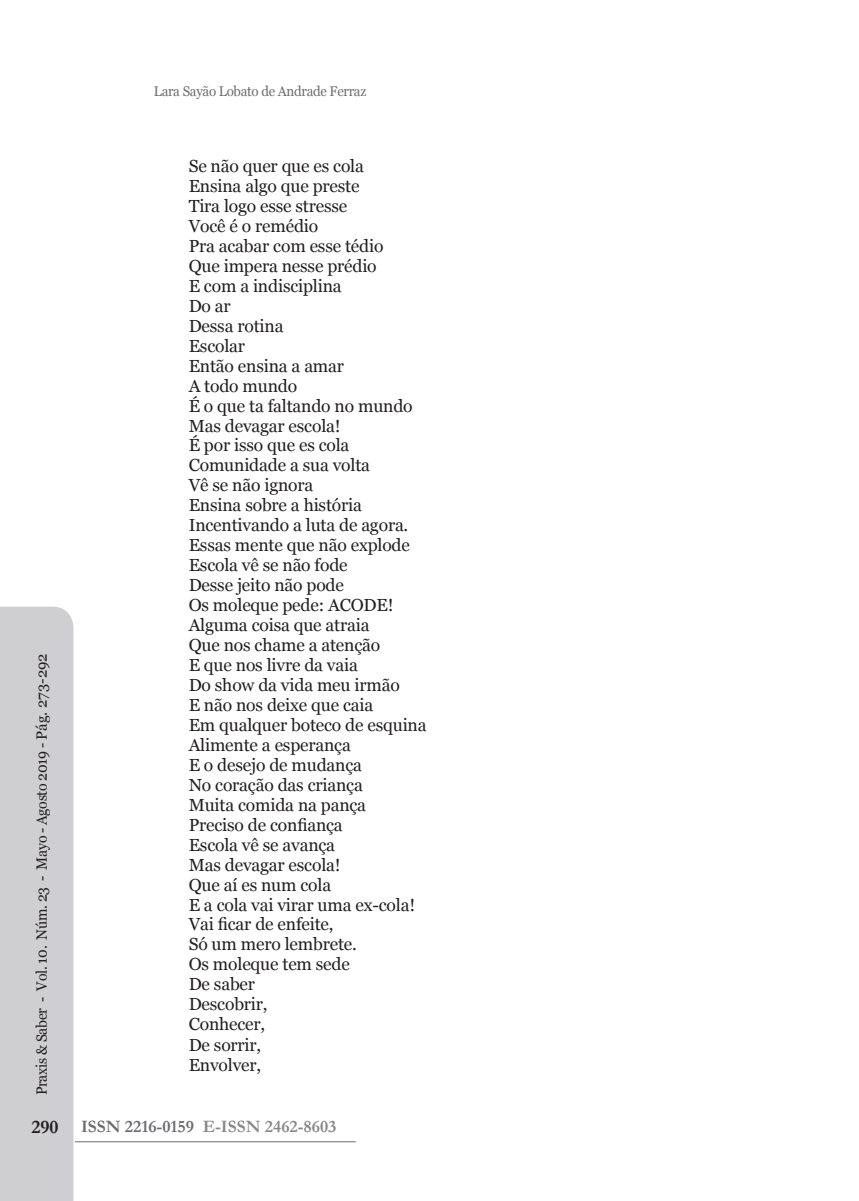
<style>
.page{position:relative;width:859px;height:1201px;background:#fff}
.page>*{position:absolute;margin:0;border:0;box-sizing:border-box;transform-origin:0 0}
.t1{font:17.5px/19.9px "Georgia";letter-spacing:-.01em;color:#231f20}
.t2{font:600 17.5px "Garamond";color:#888}
.t3{font:14.88px "Georgia";letter-spacing:-.02em;color:#231f20;scale:.95 1}
.t4{font:14px "Georgia";letter-spacing:-.02em;color:#6c6d70;scale:.95 1}
.s1{font-size:19.25px;color:#231f20}
.s2{color:#6c6d70}
</style>
<div class="page">
<div style="left:0;top:606px;width:73px;height:594px;background:#cfcfd1"></div>
<hr style="left:75px;top:1141px;width:280px;height:1px;background:#6c6c6e">
<p class="t4" style="left:154px;top:82px;width:225px">Lara Sayão Lobato de Andrade Ferraz</p>
<p class="t1" style="left:189px;top:156px;width:239px">Se não quer que es cola<br>Ensina algo que preste<br>Tira logo esse stresse<br>Você é o remédio<br>Pra acabar com esse tédio<br>Que impera nesse prédio<br>E com a indisciplina<br>Do ar<br>Dessa rotina<br>Escolar<br>Então ensina a amar<br>A todo mundo<br>É o que ta faltando no mundo<br>Mas devagar escola!<br>É por isso que es cola<br>Comunidade a sua volta<br>Vê se não ignora<br>Ensina sobre a história<br>Incentivando a luta de agora.<br>Essas mente que não explode<br>Escola vê se não fode<br>Desse jeito não pode<br>Os moleque pede: ACODE!<br>Alguma coisa que atraia<br>Que nos chame a atenção<br>E que nos livre da vaia<br>Do show da vida meu irmão<br>E não nos deixe que caia<br>Em qualquer boteco de esquina<br>Alimente a esperança<br>E o desejo de mudança<br>No coração das criança<br>Muita comida na pança<br>Preciso de confiança<br>Escola vê se avança<br>Mas devagar escola!<br>Que aí es num cola<br>E a cola vai virar uma ex-cola!<br>Vai ficar de enfeite,<br>Só um mero lembrete.<br>Os moleque tem sede<br>De saber<br>Descobrir,<br>Conhecer,<br>De sorrir,<br>Envolver,</p>
<p class="t3" style="left:33px;top:1095px;width:467px;rotate:-90deg">Praxis &amp; Saber - Vol. 10. Núm. 23 - Mayo - Agosto 2019 - Pág. 273-292</p>
<p class="t2" style="left:31px;top:1114px;width:306px"><span class="s1">290</span> <span class="s2">ISSN 2216-0159</span> E-ISSN 2462-8603</p>
</div>
